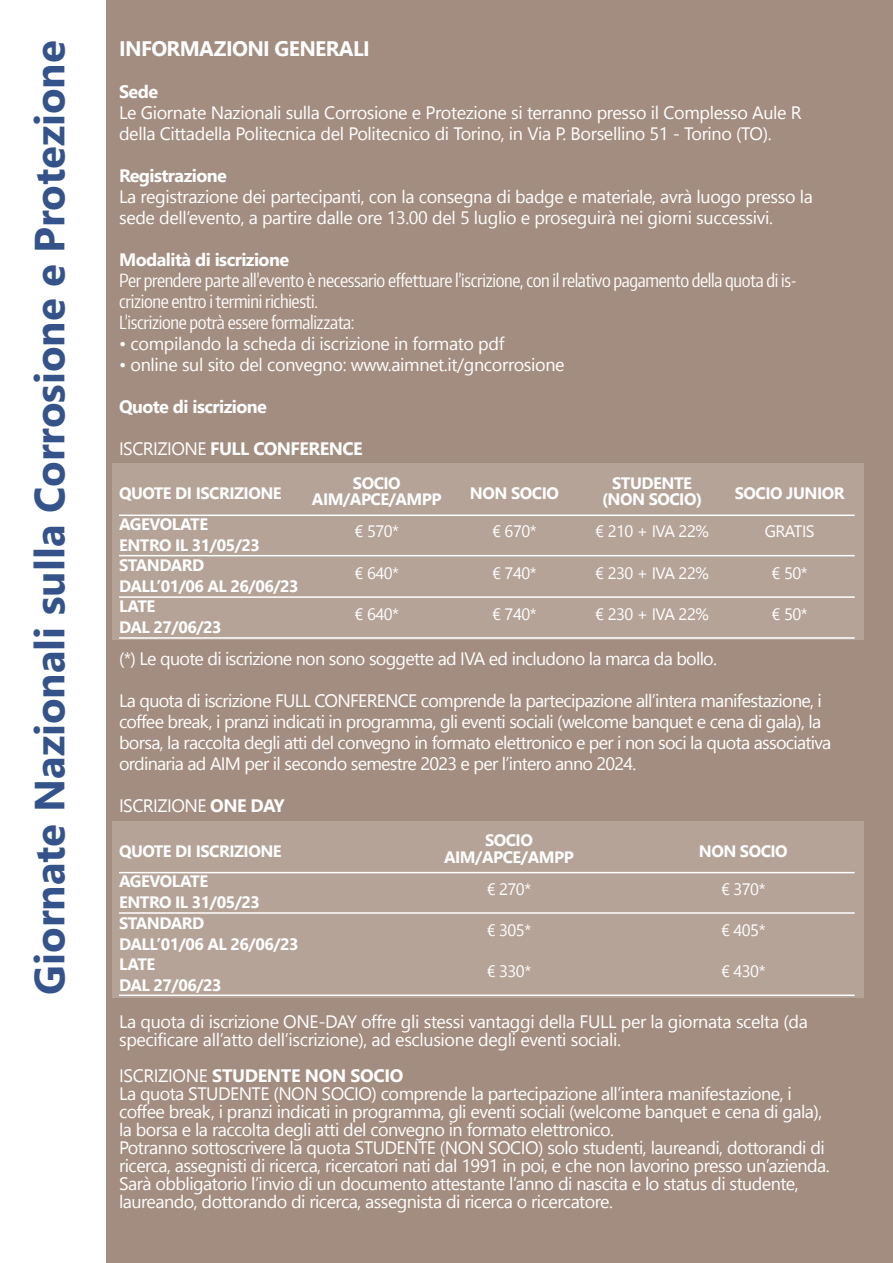
<style>
.page{position:relative;width:893px;height:1263px;background:#fff}
.page>*{position:absolute;margin:0;border:0;box-sizing:border-box;transform-origin:0 0}
.t1{font:700 42px "Nirmala UI";color:#34538a}
.t2{font:700 21px "Nirmala UI";letter-spacing:-.03em;color:#fff}
.t3{font:18px/18px "Nirmala UI";letter-spacing:-.03em;color:#fff}
.t4{font:18px/21px "Encode Sans Compressed";letter-spacing:-.02em;color:#fff}
.t5{font:700 18px "Nirmala UI";letter-spacing:-.03em;color:#fff}
.t6{font:700 16.5px/20.5px "Nirmala UI";letter-spacing:-.03em;color:#fff}
.t7{font:16.5px "Nirmala UI";letter-spacing:-.03em;color:#fff}
.s1{font-weight:400}
.s2{font-weight:700}
</style>
<div class="page">
<div style="left:105px;top:0;width:788px;height:1263px;background:#a38d80"></div>
<div style="left:112px;top:463px;width:751px;height:177px;background:#b5a398"></div>
<hr style="left:119px;top:514px;width:736px;height:2px;background:#fff">
<hr style="left:119px;top:555px;width:736px;height:1px;background:#fff">
<hr style="left:119px;top:596px;width:736px;height:2px;background:#fff">
<hr style="left:119px;top:637px;width:736px;height:2px;background:#fff">
<div style="left:112px;top:821px;width:751px;height:176px;background:#b5a398"></div>
<hr style="left:119px;top:872px;width:736px;height:1px;background:#fff">
<hr style="left:119px;top:912px;width:736px;height:2px;background:#fff">
<hr style="left:119px;top:994px;width:736px;height:2px;background:#fff">
<h1 class="t1" style="left:15px;top:995px;width:956px;rotate:-90deg">Giornate Nazionali sulla Corrosione e Protezione</h1>
<p class="t2" style="left:119px;top:31px;width:252px">INFORMAZIONI GENERALI</p>
<p class="t5" style="left:119px;top:76px;width:41px">Sede</p>
<p class="t3" style="left:119px;top:101px;width:684px;line-height:21px">Le Giornate Nazionali sulla Corrosione e Protezione si terranno presso il Complesso Aule R della Cittadella Politecnica del Politecnico di Torino, in Via P. Borsellino 51 - Torino (TO).</p>
<p class="t5" style="left:119px;top:161px;width:109px">Registrazione</p>
<p class="t3" style="left:119px;top:185px;width:695px;line-height:21px">La registrazione dei partecipanti, con la consegna di badge e materiale, avrà luogo presso la sede dell’evento, a partire dalle ore 13.00 del 5 luglio e proseguirà nei giorni successivi.</p>
<p class="t5" style="left:119px;top:245px;width:172px">Modalità di iscrizione</p>
<p class="t4" style="left:119px;top:269px;width:679px">Per prendere parte all’evento è necessario effettuare l’iscrizione, con il relativo pagamento della quota di is&shy;crizione entro i termini richiesti.<br>L’iscrizione potrà essere formalizzata:</p>
<p class="t3" style="left:119px;top:333px;width:387px">• compilando la scheda di iscrizione in formato pdf</p>
<p class="t3" style="left:119px;top:354px;width:447px">• online sul sito del convegno: www.aimnet.it/gncorrosione</p>
<p class="t5" style="left:119px;top:392px;width:149px">Quote di iscrizione</p>
<p class="t5" style="left:119px;top:434px;width:245px"><span class="s1">ISCRIZIONE</span> FULL CONFERENCE</p>
<p class="t6" style="left:602px;top:474px;width:102px;line-height:16.5px;text-align:center">STUDENTE (NON SOCIO)</p>
<p class="t7" style="left:595px;top:518px;width:115px">€ 210 + IVA 22%</p>
<p class="t7" style="left:595px;top:560px;width:115px">€ 230 + IVA 22%</p>
<p class="t7" style="left:595px;top:600px;width:115px">€ 230 + IVA 22%</p>
<p class="t6" style="left:312px;top:474px;width:131px;line-height:16.5px;text-align:center">SOCIO<br>AIM/APCE/AMPP</p>
<p class="t7" style="left:355px;top:518px;width:46px">€ 570*</p>
<p class="t7" style="left:355px;top:560px;width:46px">€ 640*</p>
<p class="t7" style="left:355px;top:600px;width:46px">€ 640*</p>
<p class="t6" style="left:735px;top:482px;width:111px">SOCIO JUNIOR</p>
<p class="t7" style="left:765px;top:518px;width:51px">GRATIS</p>
<p class="t7" style="left:772px;top:560px;width:38px">€ 50*</p>
<p class="t7" style="left:772px;top:600px;width:38px">€ 50*</p>
<p class="t6" style="left:119px;top:477px;width:164px;line-height:30.6px">QUOTE DI ISCRIZIONE<br>AGEVOLATE</p>
<p class="t6" style="left:119px;top:534px;width:181px">ENTRO IL 31/05/23<br>STANDARD<br>DALL’01/06 AL 26/06/23<br>LATE<br>DAL 27/06/23</p>
<p class="t6" style="left:470px;top:482px;width:90px">NON SOCIO</p>
<p class="t7" style="left:492px;top:518px;width:46px">€ 670*</p>
<p class="t7" style="left:492px;top:560px;width:46px">€ 740*</p>
<p class="t7" style="left:492px;top:600px;width:46px">€ 740*</p>
<p class="t3" style="left:119px;top:648px;width:599px">(*) Le quote di iscrizione non sono soggette ad IVA ed includono la marca da bollo.</p>
<p class="t3" style="left:119px;top:689px;width:714px;line-height:21px">La quota di iscrizione FULL CONFERENCE comprende la partecipazione all’intera manifestazione, i coffee break, i pranzi indicati in programma, gli eventi sociali (welcome banquet e cena di gala), la borsa, la raccolta degli atti del convegno in formato elettronico e per i non soci la quota associativa ordinaria ad AIM per il secondo semestre 2023 e per l’intero anno 2024.</p>
<p class="t3" style="left:119px;top:795px;width:167px">ISCRIZIONE <span class="s2">ONE DAY</span></p>
<p class="t6" style="left:444px;top:831px;width:131px;line-height:16.5px;text-align:center">SOCIO<br>AIM/APCE/AMPP</p>
<p class="t7" style="left:487px;top:875px;width:46px">€ 270*</p>
<p class="t7" style="left:487px;top:917px;width:46px">€ 305*</p>
<p class="t7" style="left:487px;top:958px;width:46px">€ 330*</p>
<p class="t6" style="left:119px;top:835px;width:164px;line-height:30.6px">QUOTE DI ISCRIZIONE<br>AGEVOLATE</p>
<p class="t6" style="left:119px;top:891px;width:181px">ENTRO IL 31/05/23<br>STANDARD<br>DALL’01/06 AL 26/06/23<br>LATE<br>DAL 27/06/23</p>
<p class="t6" style="left:699px;top:840px;width:90px">NON SOCIO</p>
<p class="t7" style="left:721px;top:875px;width:46px">€ 370*</p>
<p class="t7" style="left:721px;top:917px;width:46px">€ 405*</p>
<p class="t7" style="left:721px;top:958px;width:46px">€ 430*</p>
<p class="t3" style="left:119px;top:1011px;width:690px">La quota di iscrizione ONE-DAY offre gli stessi vantaggi della FULL per la giornata scelta (da specificare all’atto dell’iscrizione), ad esclusione degli eventi sociali.</p>
<p class="t3" style="left:119px;top:1065px;width:712px">ISCRIZIONE <span class="s2">STUDENTE NON SOCIO<br></span>La quota STUDENTE (NON SOCIO) comprende la partecipazione all’intera manifestazione, i coffee break, i pranzi indicati in programma, gli eventi sociali (welcome banquet e cena di gala), la borsa e la raccolta degli atti del convegno in formato elettronico.<br>Potranno sottoscrivere la quota STUDENTE (NON SOCIO) solo studenti, laureandi, dottorandi di ricerca, assegnisti di ricerca, ricercatori nati dal 1991 in poi, e che non lavorino presso un’azienda.<br>Sarà obbligatorio l’invio di un documento attestante l’anno di nascita e lo status di studente, laureando, dottorando di ricerca, assegnista di ricerca o ricercatore.</p>
</div>
